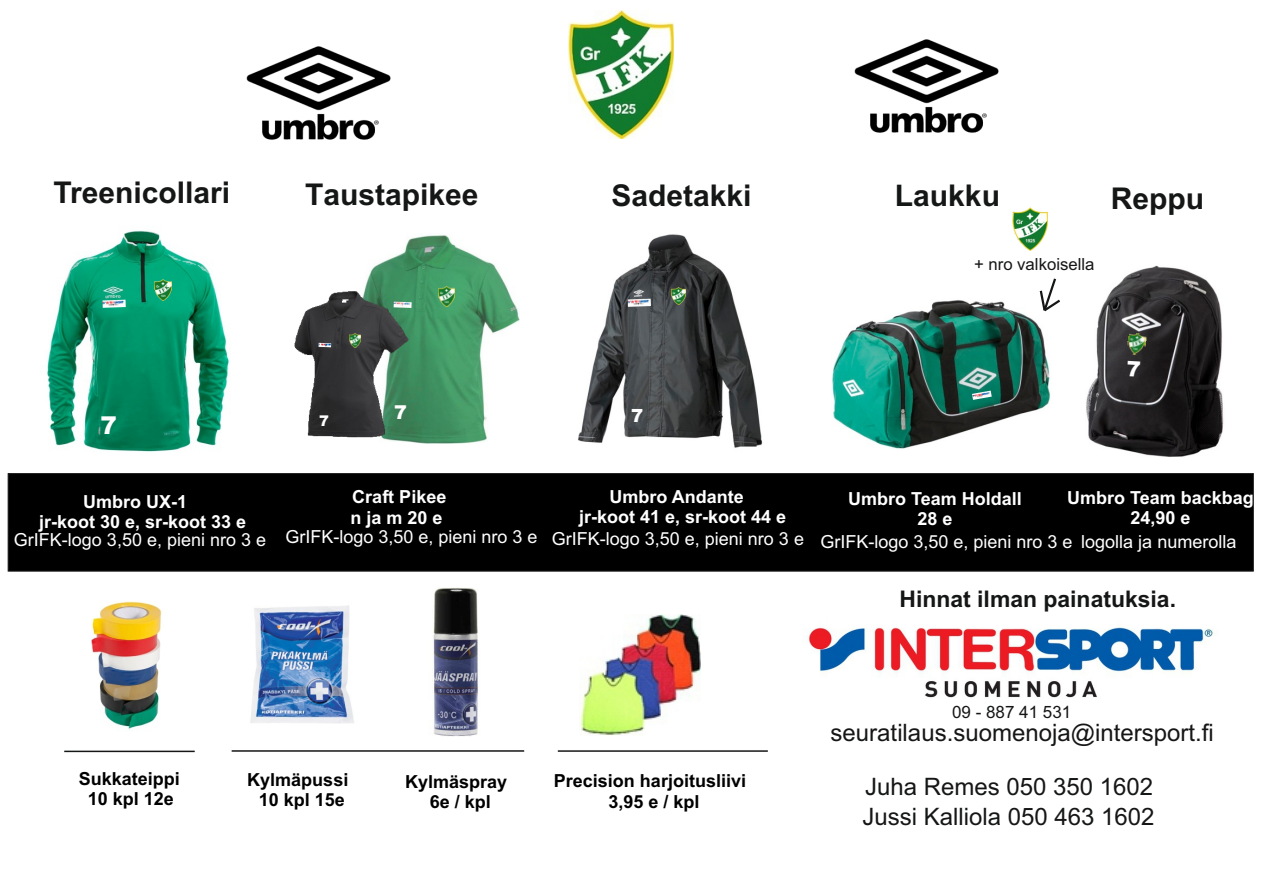
<style>
.page{position:relative;width:1263px;height:893px;background:#fff}
.page>*{position:absolute;margin:0;border:0;box-sizing:border-box;transform-origin:0 0}
.t1{font:700 30px "Arial";color:#151616}
.t2{font:900 24.6px "Arial";color:#fff}
.t3{font:24px/30px "Arial";color:#151616}
.t4{font:700 22.95px "Arial";color:#151616}
.t5{font:900 19.2px "Arial";color:#fff}
.t6{font:900 18.15px "Arial";color:#fff}
.t7{font:18px "Arial";color:#fff}
.t8{font:700 18px/20.1px "Arial";color:#fff}
.t9{font:700 18px/20.1px "Arial";color:#000;text-align:center}
.t10{font:17.1px "Arial";color:#151616}
.t11{font:16.8px "Arial";color:#151616}
.t12{font:900 14.85px "Arial";color:#fff}
</style>
<div class="page">
<img style="left:1086px;top:265px;width:138px;height:192px">
<img style="left:578px;top:234px;width:185px;height:214px">
<img style="left:671px;top:287px;width:15px;height:18px">
<img style="left:628px;top:299px;width:23px;height:8px">
<img style="left:47px;top:230px;width:182px;height:222px">
<img style="left:155px;top:279px;width:17px;height:21px">
<img style="left:103px;top:300px;width:23px;height:8px">
<img style="left:246px;top:46px;width:145px;height:94px">
<img style="left:854px;top:39px;width:145px;height:94px">
<div style="left:7px;top:473px;width:1247px;height:99px;background:#000"></div>
<img style="left:569px;top:11px;width:104px;height:127px">
<img style="left:808px;top:627px;width:406px;height:71px">
<img style="left:1126px;top:332px;width:20px;height:24px">
<img style="left:832px;top:300px;width:219px;height:148px">
<img style="left:1012px;top:207px;width:35px;height:44px">
<svg style="left:1038px;top:278px;width:22px;height:35px"></svg>
<img style="left:91px;top:601px;width:71px;height:128px">
<img style="left:580px;top:614px;width:120px;height:121px">
<img style="left:432px;top:588px;width:46px;height:148px">
<img style="left:250px;top:605px;width:104px;height:118px">
<hr style="left:232px;top:750px;width:292px;height:2px;background:#151616">
<hr style="left:64px;top:751px;width:131px;height:1px;background:#151616">
<hr style="left:558px;top:750px;width:210px;height:2px;background:#151616">
<img style="left:972px;top:391px;width:20px;height:9px">
<img style="left:360px;top:235px;width:159px;height:208px">
<img style="left:438px;top:286px;width:16px;height:20px">
<img style="left:409px;top:302px;width:3px;height:6px">
<img style="left:295px;top:290px;width:114px;height:147px">
<img style="left:349px;top:334px;width:12px;height:14px">
<svg style="left:318px;top:343px;width:13px;height:4px"></svg>
<svg style="left:1127px;top:361px;width:13px;height:16px"></svg>
<h1 class="t1" style="left:53px;top:181px;width:178px">Treenicollari</h1>
<h1 class="t1" style="left:611px;top:184px;width:142px">Sadetakki</h1>
<h1 class="t1" style="left:895px;top:185px;width:107px">Laukku</h1>
<h1 class="t1" style="left:1111px;top:187px;width:95px">Reppu</h1>
<h1 class="t1" style="left:305px;top:183px;width:175px">Taustapikee</h1>
<p class="t11" style="left:974px;top:258px;width:122px">+ nro valkoisella</p>
<h2 class="t2" style="left:100px;top:416px;width:18px">7</h2>
<p class="t12" style="left:319px;top:415px;width:11px">7</p>
<p class="t5" style="left:394px;top:405px;width:14px">7</p>
<p class="t6" style="left:631px;top:409px;width:14px">7</p>
<p class="t8" style="left:39px;top:493px;width:209px;text-indent:44px">Umbro UX-1 jr-koot 30 e, sr-koot 33 e</p>
<p class="t7" style="left:14px;top:533px;width:254px">GrIFK-logo 3,50 e, pieni nro 3 e</p>
<p class="t8" style="left:350px;top:488px;width:98px">Craft Pikee n ja m 20 e</p>
<p class="t7" style="left:285px;top:530px;width:254px">GrIFK-logo 3,50 e, pieni nro 3 e</p>
<p class="t8" style="left:579px;top:488px;width:209px;text-indent:30px">Umbro Andante jr-koot 41 e, sr-koot 44 e</p>
<p class="t8" style="left:1067px;top:489px;width:188px;text-align:center">Umbro Team backbag<br>24,90 e</p>
<p class="t8" style="left:848px;top:490px;width:175px;text-align:center">Umbro Team Holdall<br>28 e</p>
<p class="t7" style="left:552px;top:532px;width:254px">GrIFK-logo 3,50 e, pieni nro 3 e</p>
<p class="t7" style="left:820px;top:534px;width:254px">GrIFK-logo 3,50 e, pieni nro 3 e</p>
<p class="t7" style="left:1081px;top:535px;width:157px">logolla ja numerolla</p>
<p class="t4" style="left:899px;top:590px;width:278px">Hinnat ilman painatuksia.</p>
<p class="t9" style="left:79px;top:771px;width:103px">Sukkateippi<br>10 kpl 12e</p>
<p class="t9" style="left:247px;top:771px;width:103px">Kylmäpussi<br>10 kpl 15e</p>
<p class="t9" style="left:405px;top:773px;width:104px">Kylmäspray<br>6e / kpl</p>
<p class="t9" style="left:554px;top:773px;width:194px">Precision harjoitusliivi<br>3,95 e / kpl</p>
<p class="t10" style="left:952px;top:705px;width:121px">09 - 887 41 531</p>
<h3 class="t3" style="left:831px;top:720px;width:385px">seuratilaus.suomenoja@intersport.fi</h3>
<h3 class="t3" style="left:862px;top:774px;width:294px">Juha Remes 050 350 1602<br>Jussi Kalliola 050 463 1602</h3>
</div>
